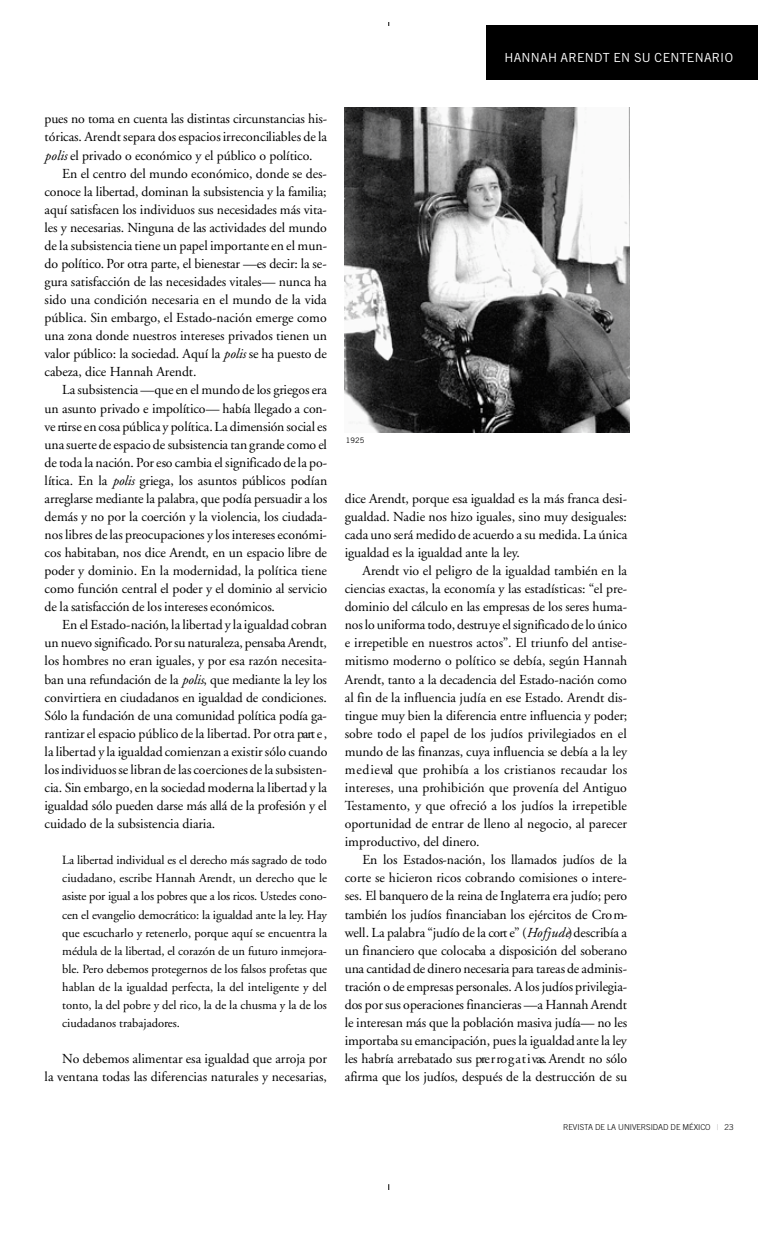
<style>
.page{position:relative;width:780px;height:1241px;background:#fff}
.page>*{position:absolute;margin:0;border:0;box-sizing:border-box;transform-origin:0 0}
.t1{font:13.75px/18px "Adobe Garamond";letter-spacing:-.005em;color:#000;text-align:justify}
.t2{font:12.5px/18.1px "Adobe Garamond";letter-spacing:-.005em;color:#000;text-align:justify}
.t3{font:12.5px "Trade Gothic";letter-spacing:.02em;color:#fff}
.t4{font:300 8.12px "Trade Gothic";letter-spacing:-.01em;color:#000}
.t5{font:7.5px "Trade Gothic";color:#000}
.s1{font-style:italic}
.s2{font-weight:400;color:#bfbfbf}
</style>
<div class="page">
<div style="left:486px;top:25px;width:271px;height:55px;background:#000"></div>
<img style="left:345px;top:108px;width:284px;height:325px">
<p class="t3" style="left:504px;top:53px;width:230px">HANNAH ARENDT EN SU CENTENARIO</p>
<p class="t1" style="left:45px;top:111px;width:284px">pues no toma en cuenta las distintas circunstancias his&shy;tóricas. Arendt separa dos espacios irreconciliables de la <span class="s1">polis</span> el privado o económico y el público o político.</p>
<p class="t1" style="left:45px;top:165px;width:284px;text-indent:18px">En el centro del mundo económico, donde se des&shy;conoce la libertad, dominan la subsistencia y la familia; aquí satisfacen los individuos sus necesidades más vita&shy;les y necesarias. Ninguna de las actividades del mundo de la subsistencia tiene un papel importante en el mun&shy;do político. Por otra parte, el bienestar —es decir: la se&shy;gura satisfacción de las necesidades vitales— nunca ha sido una condición necesaria en el mundo de la vida pública. Sin embargo, el Estado-nación emerge como una zona donde nuestros intereses privados tienen un valor público: la sociedad. Aquí la <span class="s1">polis</span> se ha puesto de cabeza, dice Hannah Arendt.</p>
<p class="t1" style="left:45px;top:382px;width:284px;text-indent:18px">La subsistencia —que en el mundo de los griegos era un asunto privado e impolítico— había llegado a con&shy;ve rtirse en cosa pública y política. La dimensión social es una suerte de espacio de subsistencia tan grande como el de toda la nación. Por eso cambia el significado dela po&shy;lítica. En la <span class="s1">p o lis</span> griega, los asuntos públicos podían a rreglarse mediante la palabra, que podía persuadir a los demás y no por la coerción y la violencia, los ciudada&shy;nos lib res delas preocupaciones y los intereseseconómi&shy;cos habitaban, nos dice Arendt, en un espacio libre de poder y dominio. En la modernidad, la política tiene como función central el poder y el dominio al serv ic io de la satisfacción de los intereses económicos.</p>
<p class="t1" style="left:45px;top:617px;width:284px;text-indent:18px">En el Estado-nación, la libertad y la igualdad cobran un nuevo significado. Porsu naturaleza, pensaba Are n d t, los hombres no eran iguales, y por esa razón necesita&shy;ban una refundación de la <span class="s1">polis</span>, que mediante la ley los convirtiera en ciudadanos en igualdad de condiciones.<br>Sólo la fundación de una comunidad política podía ga&shy;rantizar el espacio público de la libertad. Por otra part e , la libertad y la igualdad comienzan a existir sólo cuando los individuos se libran de las coerciones de la subsisten&shy;cia. Sin embargo, en la sociedad moderna la libertad y la igualdad sólo pueden darse más allá de la profesión y el cuidado de la subsistencia diaria.</p>
<p class="t2" style="left:62px;top:852px;width:266px">La libertad individual es el derecho más sagrado de todo ciudadano, escribe Hannah Arendt, un derecho que le asiste por igual a los pobres que a los ricos. Ustedes cono&shy;cen el evangelio democrático: la igualdad ante la ley. Hay que escucharlo y retenerlo, porque aquí se encuentra la médula de la libertad, el corazón de un futuro inmejora&shy;ble. Pero debemos protegernos de los falsos profetas que hablan de la igualdad perfecta, la del inteligente y del tonto, la del pobre y del rico, la de la chusma y la de los ciudadanos trabajadores.</p>
<p class="t1" style="left:45px;top:1050px;width:284px;text-align:right">No debemos alimentar esa igualdad que arroja por<br>la ventana todas las diferencias naturales y necesarias,</p>
<p class="t5" style="left:346px;top:438px;width:20px">1925</p>
<p class="t1" style="left:345px;top:491px;width:284px">dice Arendt, porque esa igualdad es la más franca desi&shy;gualdad. Nadie nos hizo iguales, sino muy desiguales: cada uno será medido de acuerdo a su medida. La única igualdad es la igualdad ante la ley.</p>
<p class="t1" style="left:345px;top:563px;width:284px;text-indent:18px">Arendt vio el peligro de la igualdad también en la ciencias exactas, la economía y las estadísticas: “el pre&shy;dominio del cálculo en las empresas de los seres huma&shy;noslo uniforma todo, destru ye el significado de lo único e irrepetible en nuestros actos”. El triunfo del antise&shy;mitismo moderno o político se debía, según Hannah Arendt, tanto a la decadencia del Estado-nación como al fin de la influencia judía en ese Estado. Arendt dis&shy;tingue muy bien la diferencia entre influencia y poder; sobre todo el papel de los judíos privilegiados en el mundo de las finanzas, cuya influencia se debía a la ley m e d ie val que prohibía a los cristianos recaudar los intereses, una prohibición que provenía del Antiguo Testamento, y que ofreció a los judíos la irrepetible oportunidad de entrar de lleno al negocio, al parecer improductivo, del dinero.</p>
<p class="t1" style="left:345px;top:852px;width:284px;text-indent:18px">En los Estados-nación, los llamados judíos de la corte se hicieron ricos cobrando comisiones o intere&shy;ses. El banquero de la reina de Inglaterra era judío; pero también los judíos financiaban los ejércitos de Cro m&shy;well. La palabra “judío de la cort e” (<span class="s1">Ho fju d e</span>)describía a un financiero que colocaba a disposición del soberano una cantidad de dinero necesaria para tareas de adminis&shy;tración o de empresas personales. A losjudíos privilegia&shy;dos por sus operaciones financieras —a Hannah Are n d t le interesan más que la población masiva judía— no les im p o rtaba su emancipación, pues la igualdad ante la ley les habría arrebatado sus pre r ro g a t i vas. Arendt no sólo afirma que los judíos, después de la destrucción de su</p>
<p class="t4" style="left:563px;top:1123px;width:172px">REVISTA DE LA UNIVERSIDAD DE MÉXICO <span class="s2">|</span> 23</p>
</div>
